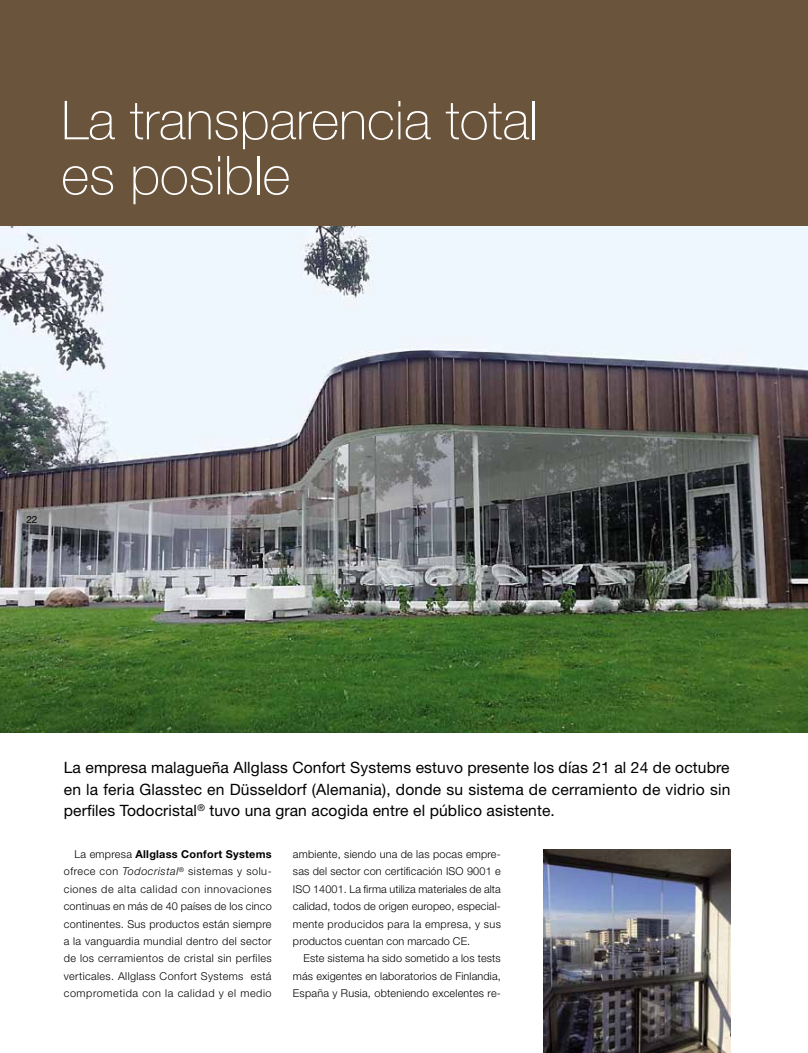
<style>
.page{position:relative;width:808px;height:1053px;background:#fff}
.page>*{position:absolute;margin:0;border:0;box-sizing:border-box;transform-origin:0 0}
.t1{font:100 53.75px/55px "Helvetica Neue";color:#fff}
.t2{font:15.62px/21.2px "Helvetica Neue";letter-spacing:.01em;color:#000;text-align:justify}
.t3{font:300 10.88px/17.4px "Helvetica Neue";letter-spacing:.02em;color:#000;text-align:justify}
.t4{font:10px "Helvetica Neue";color:#000}
.s1{font-weight:700}
.s2{font-style:italic}
</style>
<div class="page">
<img style="left:0;top:226px;width:808px;height:506px">
<div style="left:0;top:0;width:808px;height:226px;background:#6a543b"></div>
<img style="left:544px;top:849px;width:186px;height:203px">
<h1 class="t1" style="left:61px;top:93px;width:479px">La transparencia total es posible</h1>
<p class="t4" style="left:26px;top:514px;width:13px">22</p>
<p class="t2" style="left:64px;top:757px;width:668px">La empresa malagueña Allglass Confort Systems estuvo presente los días 21 al 24 de octubre en la feria Glasstec en Düsseldorf (Alemania), donde su sistema de cerramiento de vidrio sin perfiles Todocristal<sup>®</sup> tuvo una gran acogida entre el público asistente.</p>
<p class="t3" style="left:293px;top:845px;width:210px">ambiente, siendo una de las pocas empre&shy;sas del sector con certificación ISO 9001 e ISO 14001. La firma utiliza materiales de alta calidad, todos de origen europeo, especial&shy;mente producidos para la empresa, y sus productos cuentan con marcado CE.</p>
<p class="t3" style="left:293px;top:949px;width:209px;text-indent:11px">Este sistema ha sido sometido a los tests más exigentes en laboratorios de Finlandia, España y Rusia, obteniendo excelentes re-</p>
<p class="t3" style="left:64px;top:845px;width:210px;text-indent:11px">La empresa <span class="s1">Allglass Confort Systems </span>ofrece con <span class="s2">Todocristal</span><sup>®</sup> sistemas y solu&shy;ciones de alta calidad con innovaciones continuas en más de 40 países de los cinco continentes. Sus productos están siempre a la vanguardia mundial dentro del sector de los cerramientos de cristal sin perfiles verticales. Allglass Confort Systems está comprometida con la calidad y el medio</p>
</div>
